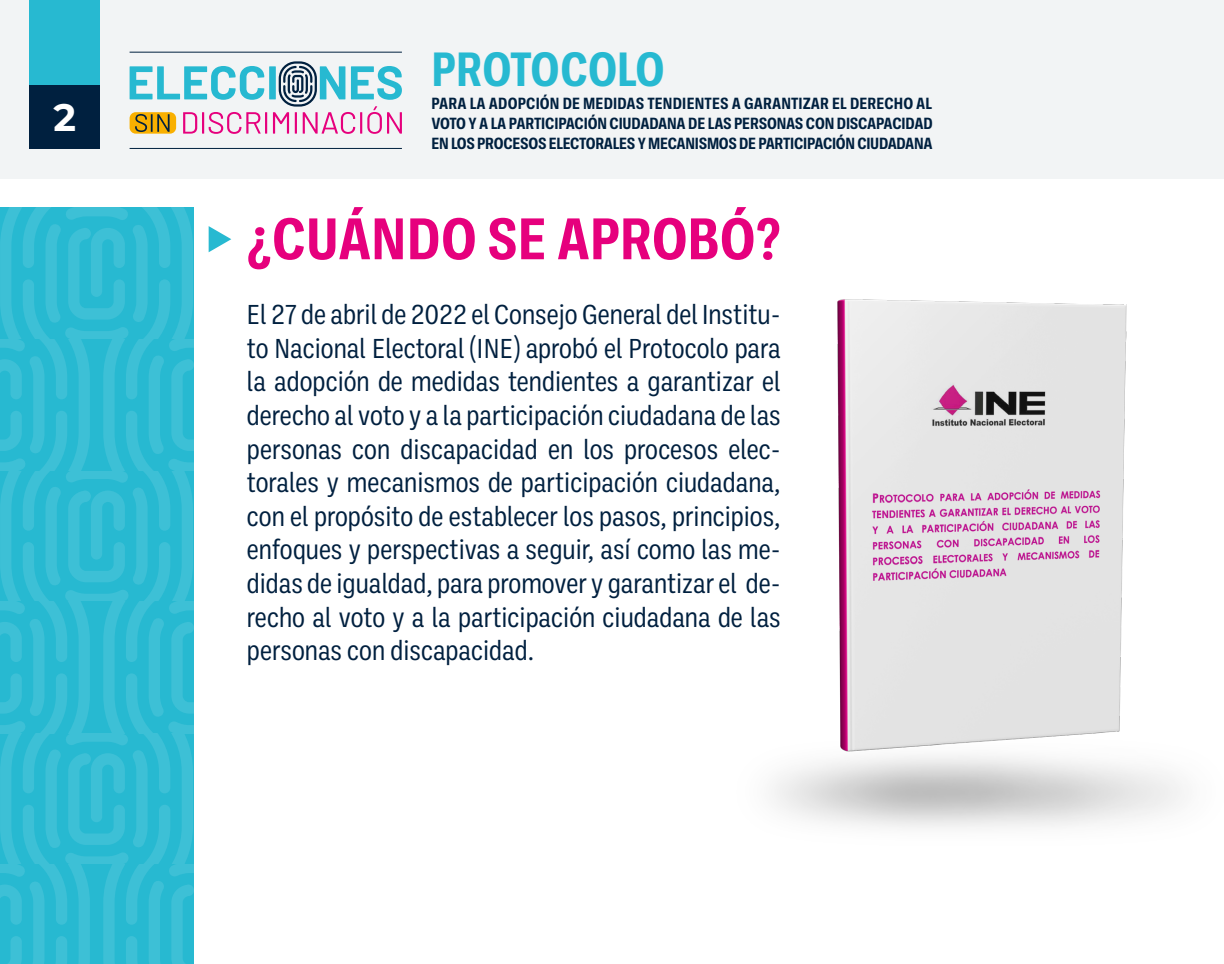
<style>
.page{position:relative;width:1224px;height:964px;background:#fff}
.page>*{position:absolute;margin:0;border:0;box-sizing:border-box;transform-origin:0 0}
.t1{font:700 60px "Ballinger Condensed";color:#e6007d}
.t2{font:700 49.2px "Ballinger Condensed";color:#27b9d1}
.t3{font:700 38.4px "Montserrat";color:#fff}
.t4{font:28px/33.6px "Ballinger Condensed";color:#00203f;text-align:justify}
.t5{font:700 16.6px/20px "Ballinger Condensed";letter-spacing:-.015em;color:#00203f;text-align:justify}
</style>
<div class="page">
<div style="left:0;top:0;width:1224px;height:178px;background:#f2f4f5"></div>
<svg style="left:130px;top:61px;width:272px;height:73px"></svg>
<hr style="left:130px;top:52px;width:272px;height:1px;background:#00203f">
<hr style="left:130px;top:148px;width:272px;height:1px;background:#00203f">
<div style="left:29px;top:85px;width:71px;height:64px;background:#00203f"></div>
<div style="left:29px;top:0;width:71px;height:85px;background:#27b9d1"></div>
<svg style="left:0;top:208px;width:193px;height:756px"></svg>
<img style="left:774px;top:299px;width:408px;height:529px">
<svg style="left:209px;top:226px;width:22px;height:26px"></svg>
<p class="t3" style="left:53px;top:90px;width:24px">2</p>
<p class="t2" style="left:432px;top:41px;width:235px">PROTOCOLO</p>
<p class="t5" style="left:432px;top:93px;width:503px">PARA LA ADOPCIÓN DE MEDIDAS TENDIENTES A GARANTIZAR EL DERECHO AL VOTO Y A LA PARTICIPACIÓN CIUDADANA DE LAS PERSONAS CON DISCAPACIDAD EN LOS PROCESOS ELECTORALES Y MECANISMOS DE PARTICIPACIÓN CIUDADANA</p>
<p class="t1" style="left:247px;top:205px;width:535px">¿CUÁNDO SE APROBÓ?</p>
<p class="t4" style="left:247px;top:298px;width:535px">El 27 de abril de 2022 el Consejo General del Institu&shy;to Nacional Electoral (INE) aprobó el Protocolo para la adopción de medidas tendientes a garantizar el derecho al voto y a la participación ciudadana de las personas con discapacidad en los procesos elec&shy;torales y mecanismos de participación ciudadana, con el propósito de establecer los pasos, principios, enfoques y perspectivas a seguir, así como las me&shy;didas de igualdad, para promover y garantizar el de&shy;recho al voto y a la participación ciudadana de las personas con discapacidad.</p>
</div>
